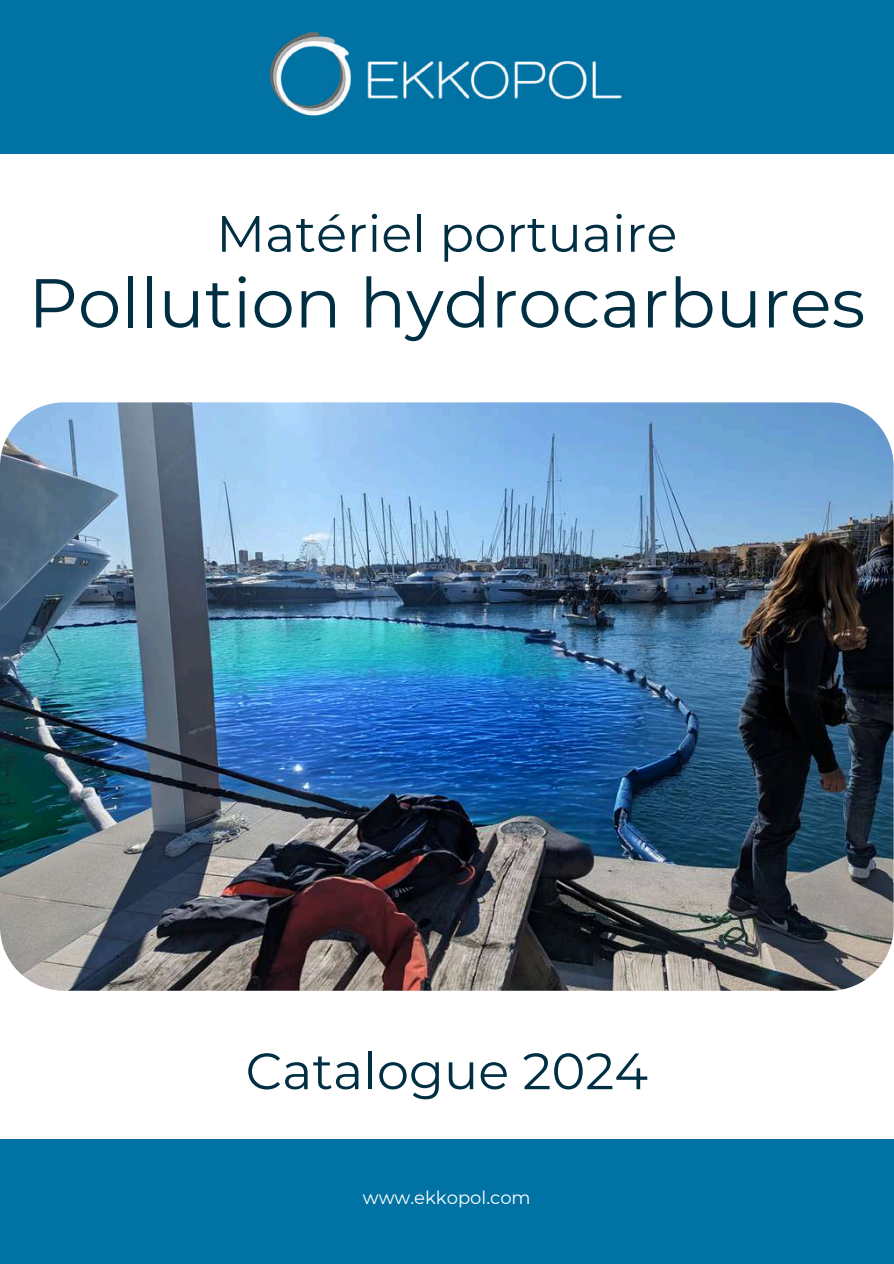
<style>
.page{position:relative;width:894px;height:1264px;background:#fff}
.page>*{position:absolute;margin:0;border:0;box-sizing:border-box;transform-origin:0 0}
.t1{font:69px "Montserrat";color:#002f43}
.t2{font:51.15px "Montserrat";color:#002f43}
.t3{font:51px "Montserrat";color:#002f43}
.t4{font:18px "Montserrat";color:#fff}
</style>
<div class="page">
<div style="left:0;top:0;width:893px;height:153px;background:#0073a4"></div>
<img style="left:0;top:402px;width:893px;height:588px;border-radius:64px">
<div style="left:0;top:1139px;width:893px;height:124px;background:#0073a4"></div>
<img style="left:271px;top:33px;width:351px;height:83px">
<p class="t2" style="left:216px;top:202px;width:462px">Matériel portuaire</p>
<p class="t1" style="left:28px;top:261px;width:838px">Pollution hydrocarbures</p>
<p class="t3" style="left:245px;top:1039px;width:404px">Catalogue 2024</p>
<p class="t4" style="left:363px;top:1186px;width:169px">www.ekkopol.com</p>
</div>
